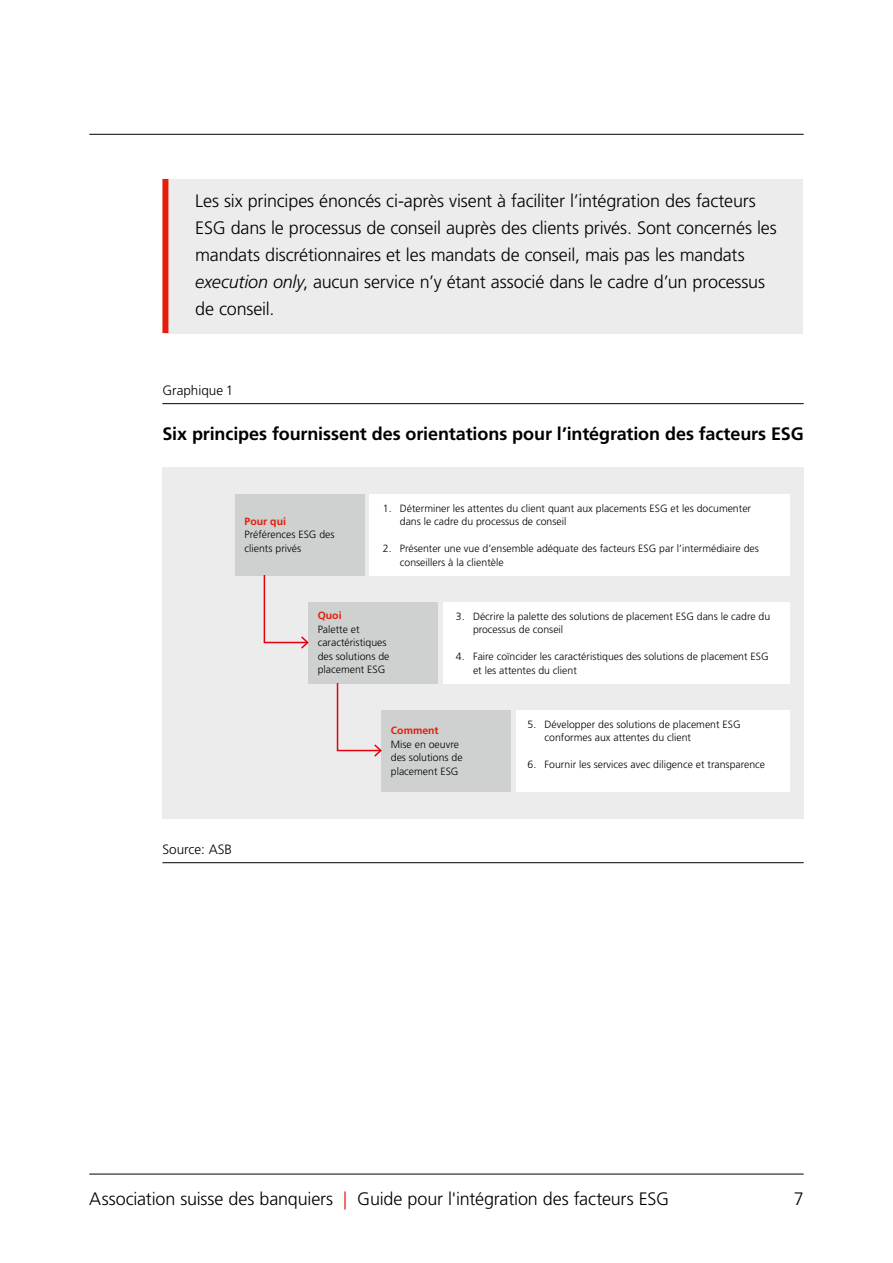
<style>
.page{position:relative;width:893px;height:1263px;background:#fff}
.page>*{position:absolute;margin:0;border:0;box-sizing:border-box;transform-origin:0 0}
.BOXBODY{font:300 18px/27px "Frutiger LT Std";letter-spacing:-.01em;color:#000}
.Titel__fett{font:700 18px "Frutiger LT Std";letter-spacing:-.005em;color:#000}
.Abb__Nr{font:300 13.5px "Frutiger LT Std";color:#000}
.Quelle{font:300 13.5px "Frutiger LT Std";color:#000}
.Legende{font:300 10.5px/13.5px "Frutiger LT Std";color:#000}
.Legende-2{font:700 10.5px "Frutiger LT Std";color:#e41e0a}
.s1{font-style:italic}
.s2{color:#e41e0a}
</style>
<div class="page">
<div style="left:165px;top:179px;width:638px;height:154px;background:#ececec"></div>
<div style="left:162px;top:179px;width:6px;height:154px;background:#e41e0a"></div>
<div style="left:162px;top:467px;width:642px;height:351px;background:#ececec"></div>
<div style="left:236px;top:494px;width:129px;height:81px;background:#cfd0d0"></div>
<div style="left:369px;top:494px;width:421px;height:81px;background:#fff"></div>
<div style="left:382px;top:710px;width:129px;height:81px;background:#cfd0d0"></div>
<div style="left:517px;top:710px;width:273px;height:81px;background:#fff"></div>
<div style="left:309px;top:602px;width:129px;height:81px;background:#cfd0d0"></div>
<div style="left:443px;top:602px;width:347px;height:81px;background:#fff"></div>
<svg style="left:263px;top:575px;width:47px;height:75px"></svg>
<svg style="left:336px;top:683px;width:47px;height:75px"></svg>
<hr style="left:162px;top:403px;width:642px;height:1px;background:#000">
<hr style="left:162px;top:862px;width:642px;height:1px;background:#000">
<hr style="left:89px;top:134px;width:715px;height:1px;background:#000">
<hr style="left:89px;top:1174px;width:715px;height:1px;background:#000">
<p class="BOXBODY" style="left:195px;top:188px;width:583px">Les six principes énoncés ci-après visent à faciliter l’intégration des facteurs ESG dans le processus de conseil auprès des clients privés. Sont concernés les mandats discrétionnaires et les mandats de conseil, mais pas les mandats <span class="s1">execution only</span>, aucun service n’y étant associé dans le cadre d’un processus de conseil.</p>
<p class="Abb__Nr" style="left:162px;top:383px;width:72px">Graphique 1</p>
<p class="Titel__fett" style="left:162px;top:423px;width:643px">Six principes fournissent des orientations pour l’intégration des facteurs ESG</p>
<p class="Legende-2" style="left:245px;top:515px;width:43px">Pour qui</p>
<p class="Legende" style="left:245px;top:528px;width:92px">Préférences ESG des clients privés</p>
<p class="Legende" style="left:400px;top:502px;width:353px;text-indent:-17px">1. Déterminer les attentes du client quant aux placements ESG et les documenter dans le cadre du processus de conseil</p>
<p class="Legende" style="left:400px;top:542px;width:360px;text-indent:-17px">2. Présenter une vue d’ensemble adéquate des facteurs ESG par l’intermédiaire des conseillers à la clientèle</p>
<p class="Legende-2" style="left:318px;top:610px;width:25px">Quoi</p>
<p class="Legende" style="left:318px;top:623px;width:73px">Palette et caractéristiques des solutions de placement ESG</p>
<p class="Legende" style="left:473px;top:610px;width:299px;text-indent:-17px">3. Décrire la palette des solutions de placement ESG dans le cadre du processus de conseil</p>
<p class="Legende" style="left:473px;top:650px;width:297px;text-indent:-17px">4. Faire coïncider les caractéristiques des solutions de placement ESG et les attentes du client</p>
<p class="Quelle" style="left:162px;top:842px;width:71px">Source: ASB</p>
<p class="Legende-2" style="left:391px;top:724px;width:49px">Comment</p>
<p class="Legende" style="left:391px;top:737px;width:73px">Mise en oeuvre des solutions de placement ESG</p>
<p class="Legende" style="left:545px;top:718px;width:198px;text-indent:-17px">5. Développer des solutions de placement ESG conformes aux attentes du client</p>
<p class="Legende" style="left:528px;top:758px;width:239px">6. Fournir les services avec diligence et transparence</p>
<h1 class="BOXBODY" style="left:89px;top:1185px;width:581px">Association suisse des banquiers <span class="s2">|</span> Guide pour l'intégration des facteurs ESG</h1>
<h1 class="BOXBODY" style="left:794px;top:1185px;width:12px">7</h1>
</div>
